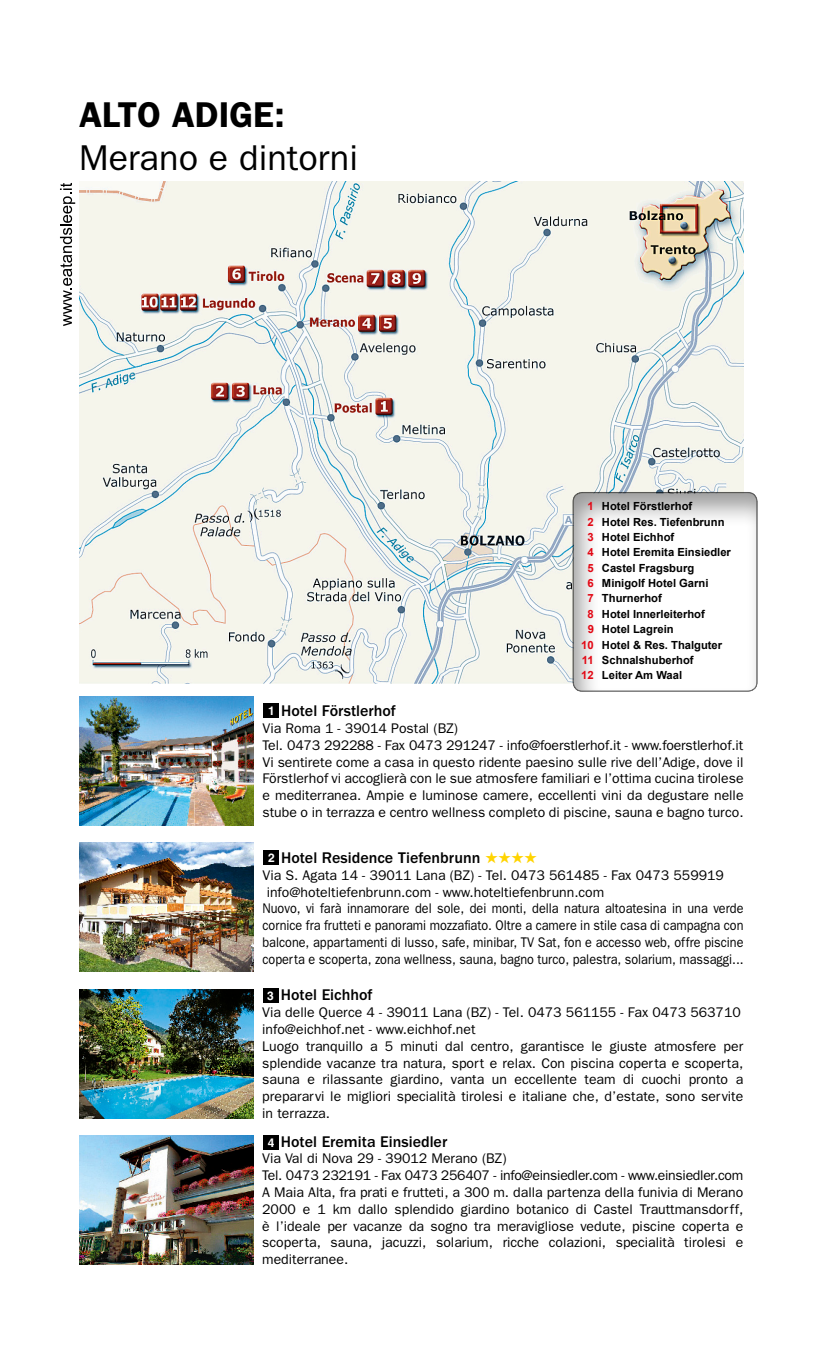
<style>
.page{position:relative;width:823px;height:1361px;background:#fff}
.page>*{position:absolute;margin:0;border:0;box-sizing:border-box;transform-origin:0 0}
.t1{font:36px "ITC Franklin Gothic Std";color:#000}
.t2{font:600 36px "ITC Franklin Gothic Std";color:#000}
.t3{font:500 16px "ITC Franklin Gothic Std";color:#000}
.t4{font:14px/16.8px "Franklin Gothic";color:#000}
.t5{font:14px "Franklin Gothic";color:#000;scale:.9 1}
.t6{font:700 12px "Helvetica";color:#fff}
.t7{font:700 11.2px "Arial";color:#000}
.s1{font-size:11.4px;color:#e30714}
.s2{color:#ffd400}
</style>
<div class="page">
<img style="left:79px;top:181px;width:664px;height:502px">
<div style="left:264px;top:703px;width:15px;height:14px;background:#000"></div>
<div style="left:264px;top:850px;width:15px;height:14px;background:#000"></div>
<div style="left:263px;top:988px;width:15px;height:14px;background:#000"></div>
<div style="left:263px;top:1135px;width:15px;height:14px;background:#000"></div>
<div style="left:571px;top:491px;width:186px;height:202px;background:#000;opacity:.4"></div>
<img style="left:79px;top:696px;width:175px;height:129px">
<img style="left:79px;top:842px;width:175px;height:130px">
<img style="left:79px;top:989px;width:174px;height:129px">
<img style="left:79px;top:1135px;width:174px;height:129px">
<svg style="left:60px;top:183px;width:15px;height:143px"></svg>
<h1 class="t2" style="left:79px;top:93px;width:207px">ALTO ADIGE:</h1>
<h1 class="t1" style="left:79px;top:137px;width:280px">Merano e dintorni</h1>
<p class="t7" style="left:587px;top:500px;width:106px"><span class="s1">1</span> Hotel Förstlerhof</p>
<p class="t7" style="left:587px;top:515px;width:138px"><span class="s1">2</span> Hotel Res. Tiefenbrunn</p>
<p class="t7" style="left:587px;top:531px;width:88px"><span class="s1">3</span> Hotel Eichhof</p>
<p class="t7" style="left:587px;top:546px;width:145px"><span class="s1">4</span> Hotel Eremita Einsiedler</p>
<p class="t7" style="left:587px;top:561px;width:108px"><span class="s1">5</span> Castel Fragsburg</p>
<p class="t7" style="left:587px;top:577px;width:122px"><span class="s1">6</span> Minigolf Hotel Garni</p>
<p class="t7" style="left:587px;top:592px;width:76px"><span class="s1">7</span> Thurnerhof</p>
<p class="t7" style="left:587px;top:607px;width:119px"><span class="s1">8</span> Hotel Innerleiterhof</p>
<p class="t7" style="left:587px;top:623px;width:87px"><span class="s1">9</span> Hotel Lagrein</p>
<p class="t7" style="left:581px;top:638px;width:142px"><span class="s1">10</span> Hotel &amp; Res. Thalguter</p>
<p class="t7" style="left:581px;top:653px;width:113px"><span class="s1">11</span> Schnalshuberhof</p>
<p class="t7" style="left:581px;top:669px;width:102px"><span class="s1">12</span> Leiter Am Waal</p>
<p class="t3" style="left:281px;top:702px;width:116px">Hotel Förstlerhof</p>
<p class="t4" style="left:262px;top:719px;width:482px">Via Roma 1 - 39014 Postal (BZ)<br>Tel. 0473 292288 - Fax 0473 291247 - info@foerstlerhof.it - www.foerstlerhof.it Vi sentirete come a casa in questo ridente paesino sulle rive dell’Adige, dove il Förstlerhof vi accoglierà con le sue atmosfere familiari e l’ottima cucina tirolese e mediterranea. Ampie e luminose camere, eccellenti vini da degustare nelle stube o in terrazza e centro wellness completo di piscine, sauna e bagno turco.</p>
<p class="t3" style="left:281px;top:849px;width:257px">Hotel Residence Tiefenbrunn <span class="s2">★★★★</span></p>
<p class="t4" style="left:262px;top:866px;width:462px">Via S. Agata 14 - 39011 Lana (BZ) - Tel. 0473 561485 - Fax 0473 559919</p>
<p class="t4" style="left:266px;top:883px;width:339px">info@hoteltiefenbrunn.com - www.hoteltiefenbrunn.com</p>
<p class="t5" style="left:262px;top:900px;width:535px">Nuovo, vi farà innamorare del sole, dei monti, della natura altoatesina in una verde</p>
<p class="t5" style="left:262px;top:917px;width:535px">cornice fra frutteti e panorami mozzafiato. Oltre a camere in stile casa di campagna con</p>
<p class="t5" style="left:262px;top:934px;width:535px">balcone, appartamenti di lusso, safe, minibar, TV Sat, fon e accesso web, offre piscine</p>
<p class="t5" style="left:262px;top:951px;width:535px">coperta e scoperta, zona wellness, sauna, bagno turco, palestra, solarium, massaggi...</p>
<p class="t3" style="left:281px;top:986px;width:93px">Hotel Eichhof</p>
<p class="t4" style="left:262px;top:1003px;width:482px">Via delle Querce 4 - 39011 Lana (BZ) - Tel. 0473 561155 - Fax 0473 563710 info@eichhof.net - www.eichhof.net<br>Luogo tranquillo a 5 minuti dal centro, garantisce le giuste atmosfere per splendide vacanze tra natura, sport e relax. Con piscina coperta e scoperta, sauna e rilassante giardino, vanta un eccellente team di cuochi pronto a prepararvi le migliori specialità tirolesi e italiane che, d’estate, sono servite in terrazza.</p>
<p class="t3" style="left:281px;top:1132px;width:168px">Hotel Eremita Einsiedler</p>
<p class="t4" style="left:262px;top:1150px;width:482px">Via Val di Nova 29 - 39012 Merano (BZ)<br>Tel. 0473 232191 - Fax 0473 256407 - info@einsiedler.com - www.einsiedler.com A Maia Alta, fra prati e frutteti, a 300 m. dalla partenza della funivia di Merano 2000 e 1 km dallo splendido giardino botanico di Castel Trauttmansdorff, è l’ideale per vacanze da sogno tra meravigliose vedute, piscine coperta e scoperta, sauna, jacuzzi, solarium, ricche colazioni, specialità tirolesi e mediterranee.</p>
<p class="t6" style="left:268px;top:703px;width:8px">1</p>
<p class="t6" style="left:268px;top:850px;width:8px">2</p>
<p class="t6" style="left:267px;top:988px;width:8px">3</p>
<p class="t6" style="left:267px;top:1135px;width:8px">4</p>
</div>
